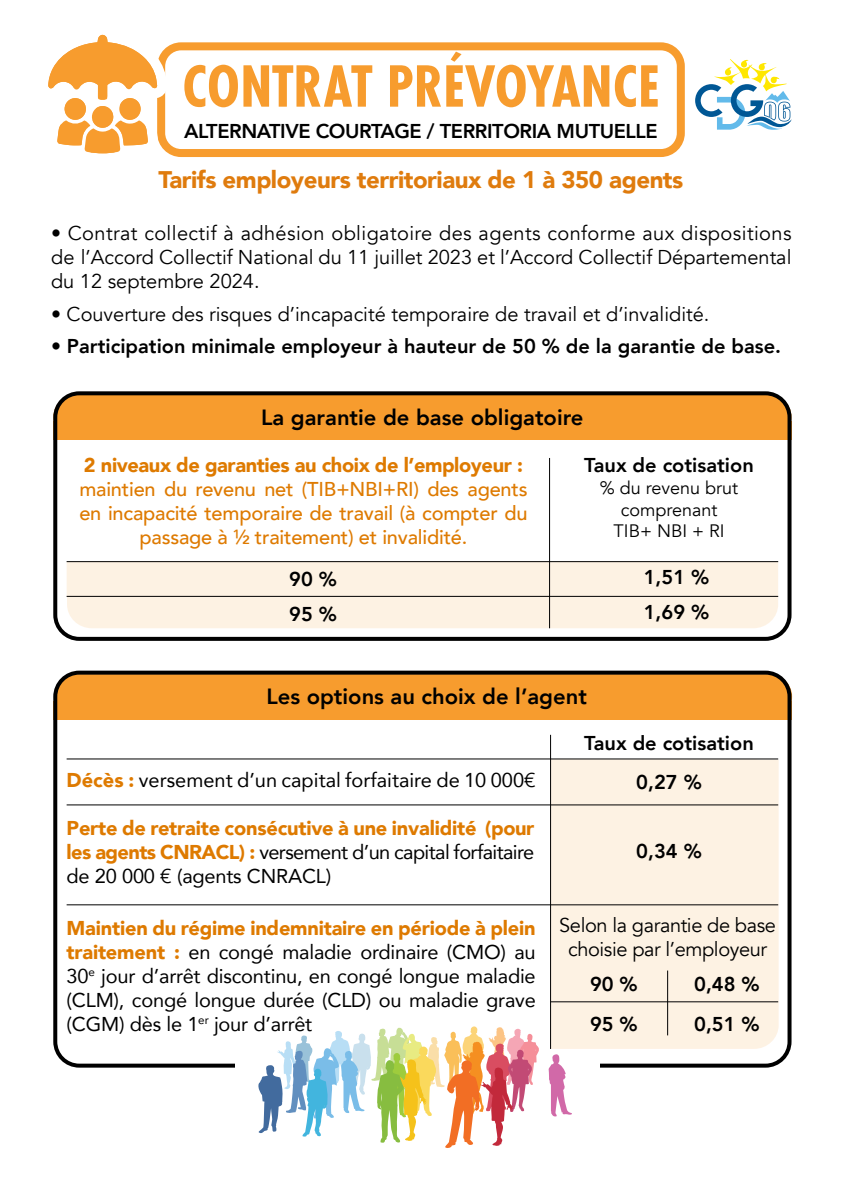
<style>
.page{position:relative;width:842px;height:1191px;background:#fff}
.page>*{position:absolute;margin:0;border:0;box-sizing:border-box;transform-origin:0 0}
.t1{font:700 62px "Futura PT Cond";color:#f79c2e}
.t2{font:900 24px "Avenir";letter-spacing:-.02em;color:#df7b0d}
.t3{font:800 22px "Avenir";color:#000}
.t4{font:20px/24px "Avenir";letter-spacing:-.01em;color:#000;text-align:justify}
.t5{font:20px/24px "Avenir";color:#000;text-align:justify}
.t6{font:900 20px/24px "Avenir";letter-spacing:-.02em;color:#de7a00;text-align:justify}
.t7{font:800 20px/35.4px "Avenir";color:#000}
.t8{font:500 20px/24px "Avenir";letter-spacing:-.01em;color:#de7a00;text-align:center}
.t9{font:20px/24px "Avenir";letter-spacing:-.02em;color:#000;text-align:center}
.t10{font:800 20px "Avenir";letter-spacing:-.02em;color:#000}
.t11{font:18px/21.6px "Avenir";color:#000;text-align:center}
.s1{font-weight:900;color:#de7a00}
.s2{font-weight:400;color:#000}
</style>
<div class="page">
<div style="left:551px;top:759px;width:228px;height:290px;background:#fdf2e3"></div>
<div style="left:54px;top:674px;width:738px;height:45px;background:#f79c2e;border-radius:23px"></div>
<div style="left:54px;top:701px;width:738px;height:18px;background:#f79c2e"></div>
<div style="left:53px;top:670px;width:738px;height:397px;border:4px solid #000;border-radius:24px"></div>
<div style="left:67px;top:562px;width:711px;height:66px;background:#fdf2e3"></div>
<div style="left:53px;top:394px;width:738px;height:45px;background:#f79c2e;border-radius:23px"></div>
<svg style="left:695px;top:59px;width:96px;height:71px"></svg>
<hr style="left:67px;top:596px;width:711px;height:1px;background:#000">
<hr style="left:67px;top:561px;width:711px;height:1px;background:#000">
<hr style="left:67px;top:758px;width:711px;height:1px;background:#000">
<hr style="left:67px;top:804px;width:711px;height:1px;background:#000">
<hr style="left:67px;top:904px;width:711px;height:1px;background:#000">
<hr style="left:549px;top:458px;width:1px;height:170px;background:#000">
<hr style="left:550px;top:735px;width:1px;height:314px;background:#000">
<hr style="left:667px;top:970px;width:1px;height:65px;background:#000">
<div style="left:157px;top:42px;width:528px;height:115px;border:8px solid #f79c2e;border-radius:20px"></div>
<svg style="left:48px;top:34px;width:125px;height:122px"></svg>
<div style="left:119px;top:98px;width:22px;height:22px;background:#f79c2e;border-radius:50%"></div>
<div style="left:92px;top:106px;width:22px;height:22px;background:#f79c2e;border-radius:50%"></div>
<div style="left:64px;top:98px;width:22px;height:22px;background:#f79c2e;border-radius:50%"></div>
<div style="left:53px;top:421px;width:738px;height:18px;background:#f79c2e"></div>
<div style="left:53px;top:391px;width:738px;height:250px;border:4px solid #000;border-radius:24px"></div>
<hr style="left:551px;top:1001px;width:227px;height:1px;background:#000">
<div style="left:235px;top:1052px;width:365px;height:37px;background:#fff"></div>
<svg style="left:549px;top:1054px;width:23px;height:62px"></svg>
<svg style="left:258px;top:1026px;width:281px;height:122px"></svg>
<h1 class="t1" style="left:182px;top:50px;width:479px">CONTRAT PRÉVOYANCE</h1>
<p class="t10" style="left:184px;top:115px;width:475px">ALTERNATIVE COURTAGE / TERRITORIA MUTUELLE</p>
<p class="t2" style="left:159px;top:159px;width:526px">Tarifs employeurs territoriaux de 1 à 350 agents</p>
<p class="t5" style="left:51px;top:222px;width:742px">• Contrat collectif à adhésion obligatoire des agents conforme aux dispositions de l’Accord Collectif National du 11 juillet 2023 et l’Accord Collectif Départemental du 12 septembre 2024.</p>
<p class="t5" style="left:51px;top:302px;width:660px">• Couverture des risques d’incapacité temporaire de travail et d’invalidité.</p>
<p class="t7" style="left:51px;top:329px;width:732px">• Participation minimale employeur à hauteur de 50 % de la garantie de base.</p>
<p class="t3" style="left:261px;top:400px;width:324px">La garantie de base obligatoire</p>
<p class="t6" style="left:84px;top:453px;width:440px">2 niveaux de garanties au choix de l’employeur :</p>
<p class="t8" style="left:79px;top:476px;width:450px">maintien du revenu net (TIB+NBI+RI) des agents en incapacité temporaire de travail (à compter du passage à ½ traitement) et invalidité.</p>
<p class="t7" style="left:584px;top:447px;width:171px">Taux de cotisation</p>
<p class="t11" style="left:600px;top:477px;width:140px">% du revenu brut comprenant<br>TIB+ NBI + RI</p>
<p class="t7" style="left:289px;top:561px;width:49px">90 %<br>95 %</p>
<p class="t7" style="left:644px;top:559px;width:67px">1,51 %<br>1,69 %</p>
<p class="t3" style="left:266px;top:679px;width:322px">Les options au choix de l’agent</p>
<p class="t7" style="left:584px;top:723px;width:171px;line-height:39.2px;text-align:center">Taux de cotisation<br>0,27 %</p>
<p class="t4" style="left:67px;top:767px;width:471px"><span class="s1">Décès :</span> versement d’un capital forfaitaire de 10 000€</p>
<p class="t6" style="left:67px;top:815px;width:469px">Perte de retraite consécutive à une invalidité (pour les agents CNRACL) : <span class="s2">versement d’un capital forfaitaire de 20 000 € (agents CNRACL)</span></p>
<p class="t4" style="left:67px;top:915px;width:471px"><span class="s1">Maintien du régime indemnitaire en période à plein traitement :</span> en congé maladie ordinaire (CMO) au 30<sup>e</sup> jour d’arrêt discontinu, en congé longue maladie (CLM), congé longue durée (CLD) ou maladie grave (CGM) dès le 1<sup>er</sup> jour d’arrêt</p>
<p class="t9" style="left:559px;top:914px;width:218px">Selon la garantie de base choisie par l’employeur</p>
<p class="t7" style="left:636px;top:833px;width:67px">0,34 %</p>
<p class="t7" style="left:590px;top:963px;width:49px;line-height:40.6px">90 %<br>95 %</p>
<p class="t7" style="left:694px;top:964px;width:67px;line-height:40px">0,48 %<br>0,51 %</p>
</div>
